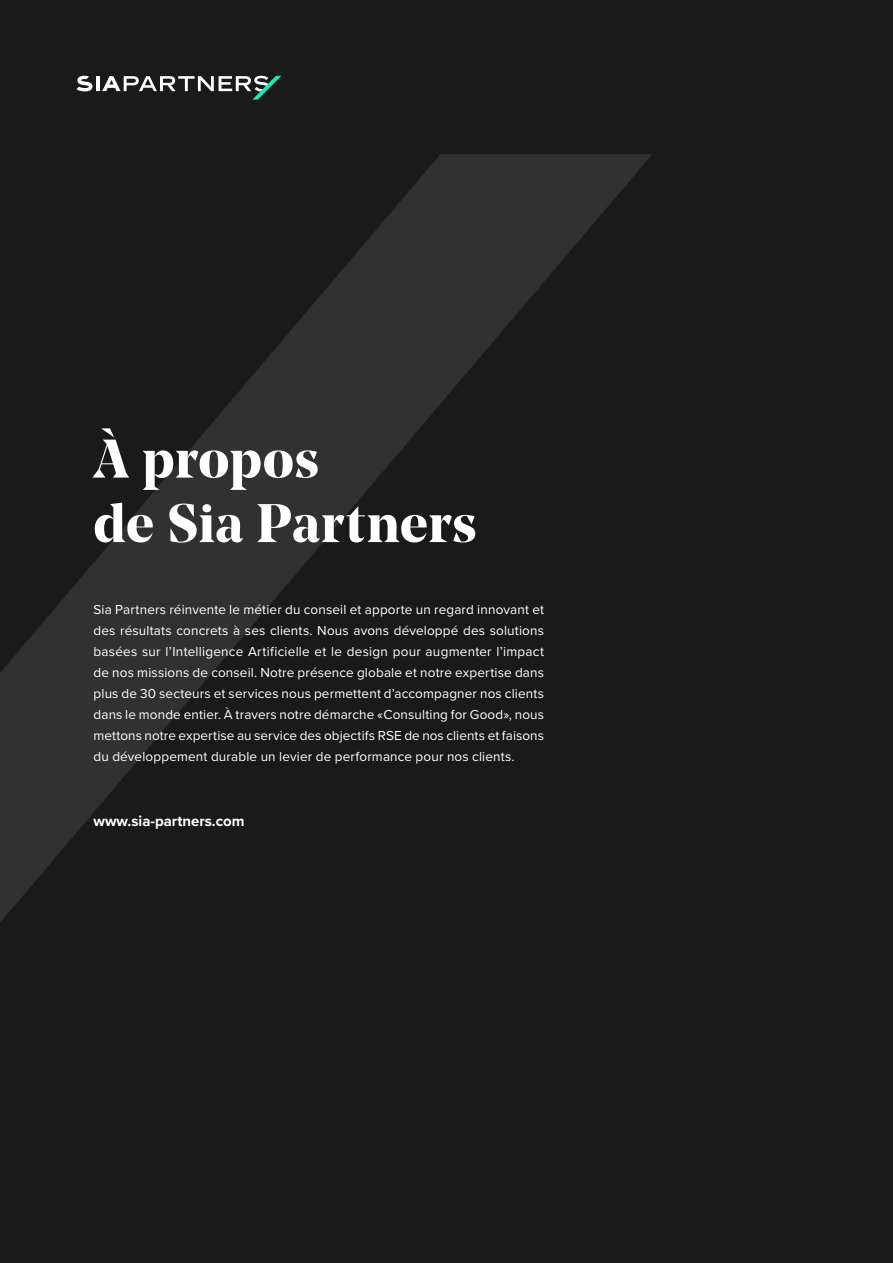
<style>
.page{position:relative;width:893px;height:1263px;background:#fff}
.page>*{position:absolute;margin:0;border:0;box-sizing:border-box;transform-origin:0 0}
.t1{font:700 54px/64.5px "Noe Display";letter-spacing:.01em;color:#fff}
.t2{font:700 15px "Proxima Nova";color:#fff}
.t3{font:13.5px/21px "Proxima Nova";letter-spacing:.01em;color:#fff;text-align:justify}
</style>
<div class="page">
<img style="left:0;top:0;width:893px;height:1263px">
<hr style="left:96px;top:76px;width:4px;height:15px;background:#fff">
<svg style="left:102px;top:76px;width:179px;height:24px"></svg>
<svg style="left:77px;top:76px;width:15px;height:15px"></svg>
<h1 class="t1" style="left:94px;top:425px;width:385px">À propos<br>de Sia Partners</h1>
<p class="t3" style="left:94px;top:598px;width:452px">Sia Partners réinvente le métier du conseil et apporte un regard innovant et des résultats concrets à ses clients. Nous avons développé des solutions basées sur l’Intelligence Artificielle et le design pour augmenter l’impact de nos missions de conseil. Notre présence globale et notre expertise dans plus de 30 secteurs et services nous permettent d’accompagner nos clients dans le monde entier. À travers notre démarche «Consulting for Good», nous mettons notre expertise au service des objectifs RSE de nos clients et faisons du développement durable un levier de performance pour nos clients.</p>
<p class="t2" style="left:94px;top:810px;width:153px">www.sia-partners.com</p>
</div>
